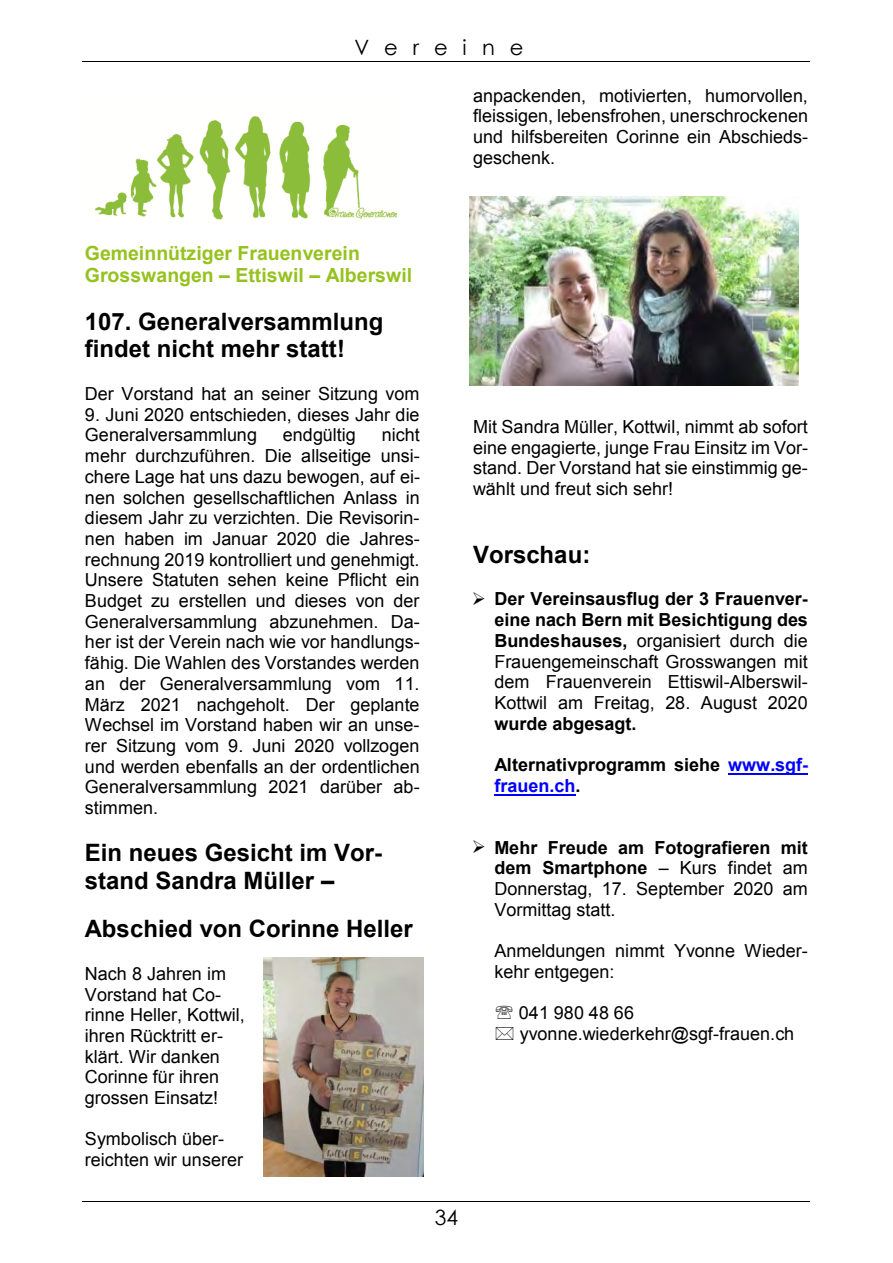
<style>
.page{position:relative;width:893px;height:1263px;background:#fff}
.page>*{position:absolute;margin:0;border:0;box-sizing:border-box;transform-origin:0 0}
.t1{font:700 24px/27.6px "Arial";color:#000}
.t2{font:21px "Century Gothic";letter-spacing:.705em;color:#000}
.t3{font:700 19.5px "Arial";color:#96c21f}
.t4{font:18px/20.7px "Arial";color:#000;text-align:justify}
.t5{font:700 18px/20.7px "Arial";color:#000}
.s1{font-weight:700}
.s2{color:#00f}
</style>
<div class="page">
<hr style="left:83px;top:61px;width:727px;height:1px;background:#000">
<hr style="left:83px;top:1201px;width:727px;height:1px;background:#000">
<hr style="left:728px;top:773px;width:80px;height:2px;background:#00f">
<hr style="left:494px;top:794px;width:82px;height:2px;background:#00f">
<img style="left:95px;top:115px;width:303px;height:104px">
<img style="left:470px;top:196px;width:329px;height:189px">
<img style="left:263px;top:957px;width:160px;height:219px">
<p class="t2" style="left:354px;top:34px;width:170px">Vereine</p>
<p class="t4" style="left:473px;top:85px;width:337px">anpackenden, motivierten, humorvollen, fleissigen, lebensfrohen, unerschrockenen und hilfsbereiten Corinne ein Abschieds&shy;geschenk.</p>
<p class="t3" style="left:85px;top:240px;width:276px">Gemeinnütziger Frauenverein</p>
<p class="t3" style="left:85px;top:263px;width:329px">Grosswangen – Ettiswil – Alberswil</p>
<p class="t1" style="left:85px;top:308px;width:300px">107. Generalversammlung findet nicht mehr statt!</p>
<p class="t4" style="left:85px;top:384px;width:336px">Der Vorstand hat an seiner Sitzung vom</p>
<p class="t4" style="left:85px;top:404px;width:336px">9. Juni 2020 entschieden, dieses Jahr die<br>Generalversammlung</p>
<p class="t4" style="left:283px;top:425px;width:75px">endgültig</p>
<p class="t4" style="left:85px;top:425px;width:337px;text-indent:297px">nicht mehr durchzuführen. Die allseitige unsi&shy;chere Lage hat uns dazu bewogen, auf ei&shy;nen solchen gesellschaftlichen Anlass in diesem Jahr zu verzichten. Die Revisorin&shy;nen haben im Januar 2020 die Jahres&shy;rechnung 2019 kontrolliert und genehmigt.<br>Unsere Statuten sehen keine Pflicht ein Budget zu erstellen und dieses von der Generalversammlung abzunehmen. Da&shy;her ist der Verein nach wie vor handlungs&shy;fähig. Die Wahlen des Vorstandes werden an der Generalversammlung vom 11.<br>März 2021 nachgeholt. Der geplante Wechsel im Vorstand haben wir an unse&shy;rer Sitzung vom 9. Juni 2020 vollzogen und werden ebenfalls an der ordentlichen Generalversammlung 2021 darüber ab&shy;stimmen.</p>
<p class="t1" style="left:85px;top:840px;width:299px">Ein neues Gesicht im Vor&shy;stand Sandra Müller –</p>
<p class="t1" style="left:85px;top:916px;width:329px">Abschied von Corinne Heller</p>
<p class="t4" style="left:85px;top:963px;width:161px;text-align:left">Nach 8 Jahren im<br>Vorstand hat Co&shy;rinne Heller, Kottwil, ihren Rücktritt er&shy;klärt. Wir danken<br>Corinne für ihren grossen Einsatz!</p>
<p class="t4" style="left:85px;top:1129px;width:160px">Symbolisch über&shy;reichten wir unserer</p>
<p class="t4" style="left:473px;top:416px;width:337px">Mit Sandra Müller, Kottwil, nimmt ab sofort eine engagierte, junge Frau Einsitz im Vor&shy;stand. Der Vorstand hat sie einstimmig ge&shy;wählt und freut sich sehr!</p>
<p class="t1" style="left:473px;top:541px;width:119px">Vorschau:</p>
<p class="t4" style="left:494px;top:589px;width:315px;text-indent:-22px">➢ <span class="s1">Der Vereinsausflug der 3 Frauenver&shy;eine nach Bern mit Besichtigung des Bundeshauses,</span> organisiert durch die Frauengemeinschaft Grosswangen mit dem Frauenverein Ettiswil-Alberswil-Kottwil am Freitag, 28. August 2020 <span class="s1">wurde abgesagt.</span></p>
<p class="t5" style="left:494px;top:755px;width:315px">Alternativprogramm siehe <span class="s2">www.sgf&shy;frauen.ch</span>.</p>
<p class="t4" style="left:494px;top:837px;width:315px;text-indent:-22px">➢ <span class="s1">Mehr Freude am Fotografieren mit dem Smartphone</span> – Kurs findet am Donnerstag, 17. September 2020 am Vormittag statt.</p>
<p class="t4" style="left:494px;top:941px;width:315px">Anmeldungen nimmt Yvonne Wieder&shy;kehr entgegen:</p>
<p class="t4" style="left:519px;top:1003px;width:117px">041 980 48 66</p>
<p class="t4" style="left:520px;top:1024px;width:276px">yvonne.wiederkehr@sgf-frauen.ch</p>
<p class="t2" style="left:435px;top:1203px;width:25px">34</p>
</div>
